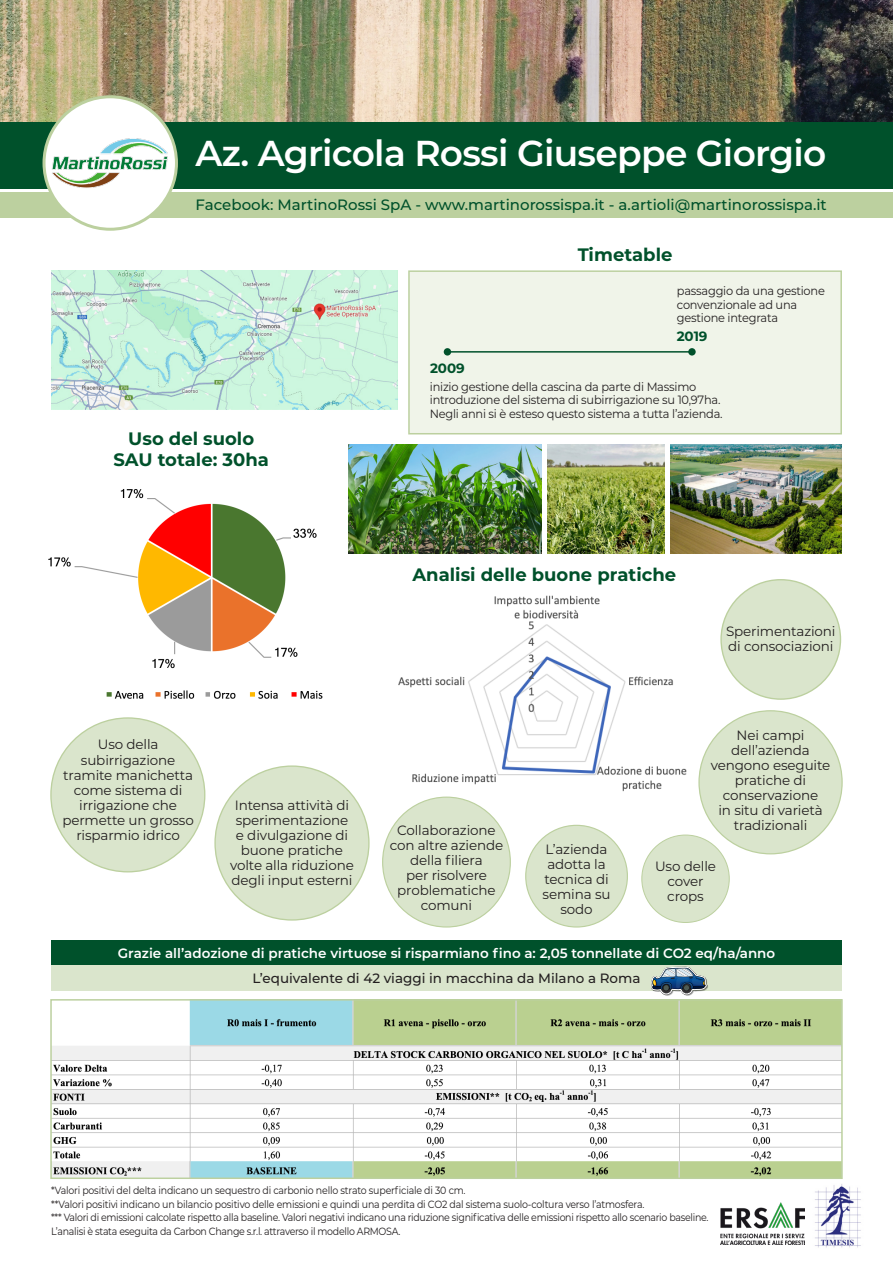
<style>
.page{position:relative;width:893px;height:1263px;background:#fff}
.page>*{position:absolute;margin:0;border:0;box-sizing:border-box;transform-origin:0 0}
.t1{font:600 36px "Montserrat";letter-spacing:-.02em;color:#fff}
.t2{font:700 18px "Montserrat";color:#00512b}
.t3{font:500 15px "Montserrat";color:#00512b}
.t4{font:13.5px/15px "Montserrat";letter-spacing:-.01em;color:#231f20;text-align:center}
.t5{font:600 13.5px "Montserrat";color:#fff}
.t6{font:500 13.5px "Montserrat";color:#231f20}
.t7{font:700 13.5px "Montserrat";color:#00512b}
.t8{font:12px/13.5px "Montserrat";letter-spacing:-.02em;color:#231f20;scale:.95 1}
.t9{font:10.5px "Montserrat";letter-spacing:-.03em;color:#231f20;scale:.9 1}
</style>
<div class="page">
<div style="left:0;top:121px;width:893px;height:68px;background:#00512b"></div>
<div style="left:0;top:192px;width:893px;height:26px;background:#bcd09f"></div>
<img style="left:0;top:0;width:893px;height:121px">
<div style="left:44px;top:97px;width:132px;height:132px;background:#fff;border-radius:50%"></div>
<img style="left:44px;top:134px;width:132px;height:58px">
<div style="left:43px;top:95px;width:135px;height:136px;border:3px solid #bcd09f;border-radius:50%"></div>
<div style="left:51px;top:718px;width:154px;height:154px;background:#dae5cc;border-radius:50%"></div>
<img style="left:398px;top:595px;width:307px;height:197px">
<div style="left:526px;top:825px;width:101px;height:102px;background:#dae5cc;border-radius:50%"></div>
<div style="left:383px;top:797px;width:127px;height:130px;background:#dae5cc;border-radius:50%"></div>
<div style="left:642px;top:835px;width:87px;height:87px;background:#dae5cc;border-radius:50%"></div>
<div style="left:721px;top:580px;width:119px;height:119px;background:#dae5cc;border-radius:50%"></div>
<img style="left:53px;top:1002px;width:787px;height:174px">
<div style="left:50px;top:999px;width:793px;height:180px;border:2px solid #bcd09f"></div>
<div style="left:51px;top:940px;width:791px;height:25px;background:#00512b"></div>
<div style="left:51px;top:965px;width:791px;height:26px;background:#dae5cc"></div>
<svg style="left:651px;top:967px;width:57px;height:29px"></svg>
<img style="left:720px;top:1203px;width:85px;height:42px">
<img style="left:815px;top:1184px;width:46px;height:64px">
<img style="left:51px;top:270px;width:347px;height:139px">
<img style="left:670px;top:444px;width:171px;height:109px">
<img style="left:548px;top:444px;width:117px;height:109px">
<img style="left:48px;top:489px;width:275px;height:210px">
<div style="left:699px;top:711px;width:143px;height:143px;background:#dae5cc;border-radius:50%"></div>
<img style="left:349px;top:444px;width:193px;height:109px">
<div style="left:215px;top:766px;width:154px;height:154px;background:#dae5cc;border-radius:50%"></div>
<div style="left:408px;top:270px;width:434px;height:164px;background:#f0f4e9;border:2px solid #bcd09f"></div>
<hr style="left:445px;top:351px;width:247px;height:2px;background:#00512b">
<div style="left:444px;top:348px;width:7px;height:8px;background:#00512b;border-radius:50%"></div>
<div style="left:688px;top:348px;width:8px;height:8px;background:#00512b;border-radius:50%"></div>
<p class="t1" style="left:196px;top:128px;width:632px">Az. Agricola Rossi Giuseppe Giorgio</p>
<p class="t3" style="left:196px;top:194px;width:633px">Facebook: MartinoRossi SpA - www.martinorossispa.it - a.artioli@martinorossispa.it</p>
<p class="t2" style="left:578px;top:241px;width:96px">Timetable</p>
<p class="t8" style="left:677px;top:284px;width:157px">passaggio da una gestione convenzionale ad una gestione integrata</p>
<p class="t7" style="left:430px;top:359px;width:36px">2009</p>
<p class="t7" style="left:677px;top:327px;width:32px">2019</p>
<p class="t2" style="left:128px;top:425px;width:127px">Uso del suolo</p>
<p class="t2" style="left:113px;top:447px;width:157px">SAU totale: 30ha</p>
<p class="t8" style="left:430px;top:379px;width:310px">inizio gestione della cascina da parte di Massimo introduzione del sistema di subirrigazione su 10,97ha.<br>Negli anni si è esteso questo sistema a tutta l’azienda.</p>
<p class="t4" style="left:98px;top:737px;width:62px">Uso della</p>
<p class="t4" style="left:62px;top:752px;width:133px">subirrigazione tramite manichetta come sistema di irrigazione che permette un grosso risparmio idrico</p>
<p class="t4" style="left:230px;top:797px;width:125px">Intensa attività di sperimentazione e divulgazione di buone pratiche volte alla riduzione degli input esterni</p>
<p class="t2" style="left:412px;top:562px;width:265px">Analisi delle buone pratiche</p>
<p class="t4" style="left:726px;top:624px;width:111px;text-align:left">Sperimentazioni di consociazioni</p>
<p class="t4" style="left:390px;top:822px;width:115px">Collaborazione con altre aziende della filiera<br>per risolvere problematiche comuni</p>
<p class="t4" style="left:543px;top:841px;width:69px">L’azienda adotta la tecnica di semina su sodo</p>
<p class="t4" style="left:711px;top:727px;width:121px">Nei campi dell’azienda vengono eseguite pratiche di conservazione<br>in situ di varietà tradizionali</p>
<p class="t4" style="left:655px;top:858px;width:62px">Uso delle cover crops</p>
<p class="t5" style="left:118px;top:943px;width:659px">Grazie all’adozione di pratiche virtuose si risparmiano fino a: 2,05 tonnellate di CO2 eq/ha/anno</p>
<p class="t6" style="left:252px;top:969px;width:390px">L’equivalente di 42 viaggi in macchina da Milano a Roma</p>
<p class="t9" style="left:51px;top:1183px;width:462px">*Valori positivi del delta indicano un sequestro di carbonio nello strato superficiale di 30 cm.</p>
<p class="t9" style="left:51px;top:1197px;width:661px">**Valori positivi indicano un bilancio positivo delle emissioni e quindi una perdita di CO2 dal sistema suolo-coltura verso l’atmosfera.</p>
<p class="t9" style="left:51px;top:1210px;width:732px">*** Valori di emissioni calcolate rispetto alla baseline. Valori negativi indicano una riduzione significativa delle emissioni rispetto allo scenario baseline.</p>
<p class="t9" style="left:51px;top:1224px;width:390px">L’analisi è stata eseguita da Carbon Change s.r.l. attraverso il modello ARMOSA.</p>
</div>
